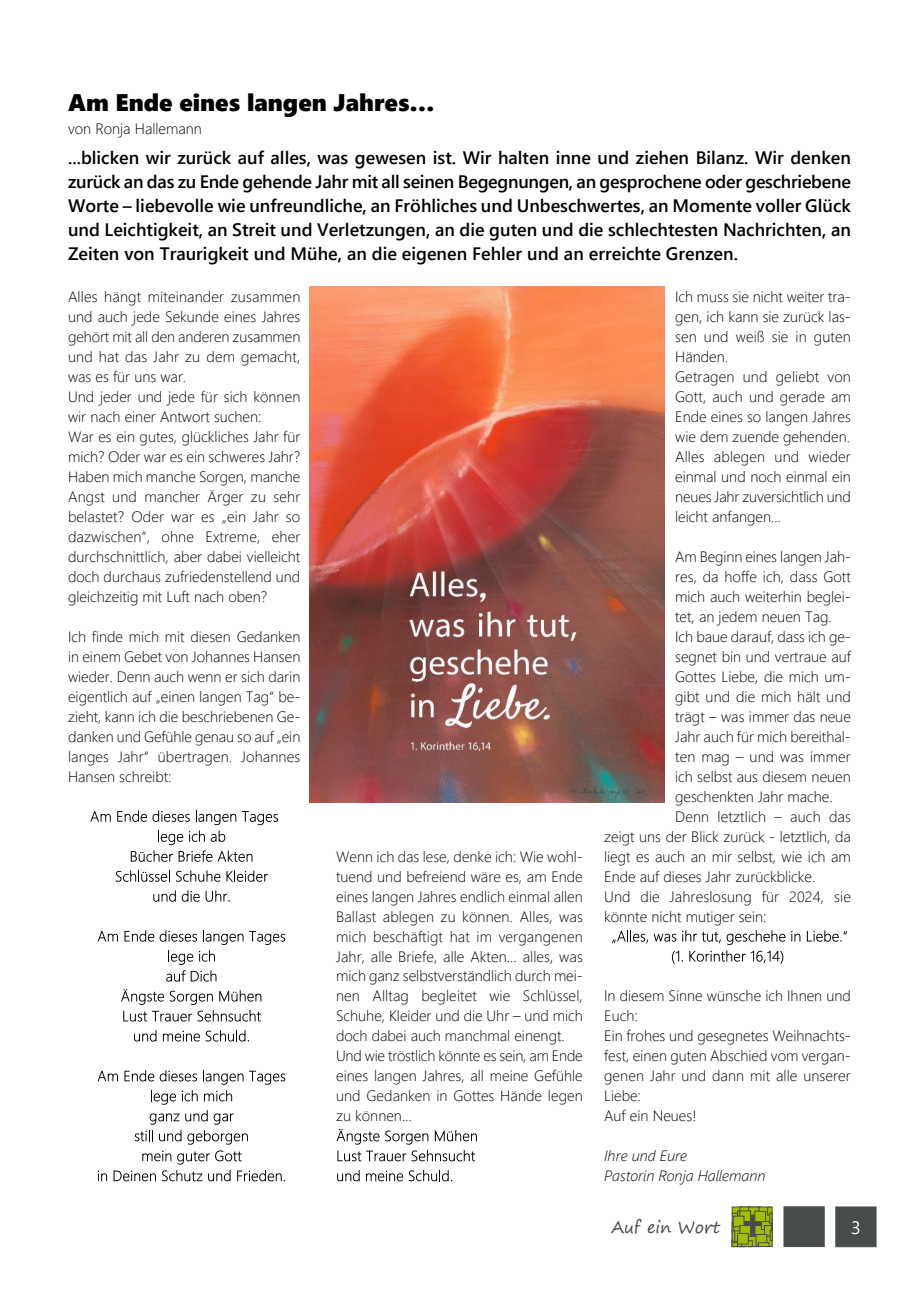
<style>
.page{position:relative;width:919px;height:1289px;background:#fff}
.page>*{position:absolute;margin:0;border:0;box-sizing:border-box;transform-origin:0 0}
.t1{font:24px "Segoe UI Black";color:#000}
.t2{font:600 18px/24px "Segoe UI";color:#000;text-align:justify}
.t3{font:18px "Segoe UI";color:#fff}
.t4{font:16.5px "Segoe Print";color:#494c4d}
.t5{font:300 15px/20px "Segoe UI";color:#000}
.t6{font:italic 300 15px/20px "Segoe UI";color:#000}
</style>
<div class="page">
<div style="left:740px;top:1214px;width:23px;height:22px;background:#494c4d"></div>
<svg style="left:731px;top:1206px;width:11px;height:8px"></svg>
<div style="left:754px;top:1225px;width:12px;height:11px;background:#9fbf00;border:1px solid #494c4d"></div>
<svg style="left:731px;top:1212px;width:6px;height:12px"></svg>
<div style="left:739px;top:1206px;width:12px;height:11px;background:#9fbf00;border:1px solid #494c4d"></div>
<svg style="left:766px;top:1235px;width:6px;height:11px"></svg>
<div style="left:748px;top:1206px;width:11px;height:9px;background:#9fbf00;border:1px solid #494c4d"></div>
<svg style="left:761px;top:1218px;width:11px;height:11px"></svg>
<div style="left:764px;top:1225px;width:8px;height:11px;background:#9fbf00;border:1px solid #494c4d"></div>
<svg style="left:765px;top:1211px;width:4px;height:10px"></svg>
<div style="left:739px;top:1210px;width:12px;height:11px;background:#9fbf00;border:1px solid #494c4d"></div>
<div style="left:754px;top:1210px;width:11px;height:11px;background:#9fbf00;border:1px solid #494c4d"></div>
<svg style="left:758px;top:1206px;width:12px;height:5px"></svg>
<svg style="left:767px;top:1206px;width:5px;height:9px"></svg>
<svg style="left:769px;top:1212px;width:4px;height:28px"></svg>
<div style="left:755px;top:1233px;width:12px;height:12px;background:#9fbf00;border:1px solid #494c4d"></div>
<svg style="left:731px;top:1221px;width:28px;height:26px"></svg>
<div style="left:732px;top:1215px;width:12px;height:11px;background:#9fbf00;border:1px solid #494c4d"></div>
<div style="left:739px;top:1225px;width:12px;height:11px;background:#9fbf00;border:1px solid #494c4d"></div>
<div style="left:737px;top:1232px;width:11px;height:12px;background:#9fbf00;border:1px solid #494c4d"></div>
<svg style="left:757px;top:1242px;width:12px;height:4px"></svg>
<div style="left:783px;top:1206px;width:41px;height:40px;background:#494c4d;border:1px solid #494c4d"></div>
<div style="left:835px;top:1206px;width:41px;height:40px;background:#494c4d;border:1px solid #494c4d"></div>
<svg style="left:90px;top:811px;width:21px;height:10px"></svg>
<svg style="left:117px;top:810px;width:161px;height:51px"></svg>
<svg style="left:116px;top:870px;width:54px;height:11px"></svg>
<svg style="left:176px;top:870px;width:44px;height:11px"></svg>
<svg style="left:226px;top:870px;width:42px;height:11px"></svg>
<svg style="left:153px;top:890px;width:23px;height:11px"></svg>
<svg style="left:182px;top:890px;width:48px;height:11px"></svg>
<svg style="left:97px;top:931px;width:21px;height:10px"></svg>
<svg style="left:124px;top:930px;width:30px;height:11px"></svg>
<svg style="left:249px;top:930px;width:36px;height:15px"></svg>
<svg style="left:160px;top:930px;width:83px;height:34px"></svg>
<svg style="left:166px;top:970px;width:50px;height:11px"></svg>
<svg style="left:121px;top:989px;width:43px;height:15px"></svg>
<svg style="left:170px;top:990px;width:43px;height:14px"></svg>
<svg style="left:219px;top:990px;width:42px;height:11px"></svg>
<svg style="left:123px;top:1010px;width:138px;height:11px"></svg>
<svg style="left:134px;top:1030px;width:22px;height:11px"></svg>
<svg style="left:163px;top:1030px;width:37px;height:11px"></svg>
<svg style="left:206px;top:1030px;width:43px;height:11px"></svg>
<svg style="left:97px;top:1070px;width:21px;height:11px"></svg>
<svg style="left:124px;top:1070px;width:30px;height:11px"></svg>
<svg style="left:160px;top:1070px;width:37px;height:11px"></svg>
<svg style="left:203px;top:1070px;width:40px;height:14px"></svg>
<svg style="left:249px;top:1070px;width:36px;height:14px"></svg>
<svg style="left:151px;top:1090px;width:25px;height:14px"></svg>
<svg style="left:182px;top:1090px;width:16px;height:11px"></svg>
<svg style="left:204px;top:1090px;width:28px;height:11px"></svg>
<svg style="left:135px;top:1110px;width:113px;height:34px"></svg>
<svg style="left:98px;top:1170px;width:9px;height:11px"></svg>
<svg style="left:113px;top:1150px;width:172px;height:31px"></svg>
<svg style="left:336px;top:1129px;width:141px;height:32px"></svg>
<svg style="left:337px;top:1170px;width:22px;height:11px"></svg>
<svg style="left:366px;top:1170px;width:37px;height:11px"></svg>
<svg style="left:409px;top:1170px;width:43px;height:11px"></svg>
<svg style="left:791px;top:931px;width:9px;height:10px"></svg>
<svg style="left:806px;top:930px;width:41px;height:11px"></svg>
<svg style="left:612px;top:930px;width:173px;height:33px"></svg>
<img style="left:309px;top:286px;width:356px;height:516px">
<h1 class="t1" style="left:68px;top:93px;width:368px">Am Ende eines langen Jahres…</h1>
<p class="t5" style="left:68px;top:120px;width:135px">von Ronja Hallemann</p>
<p class="t2" style="left:68px;top:148px;width:784px">...blicken wir zurück auf alles, was gewesen ist. Wir halten inne und ziehen Bilanz. Wir denken zurück an das zu Ende gehende Jahr mit all seinen Begegnungen, an gesprochene oder geschriebene Worte – liebevolle wie unfreundliche, an Fröhliches und Unbeschwertes, an Momente voller Glück und Leichtigkeit, an Streit und Verletzungen, an die guten und die schlechtesten Nachrichten, an Zeiten von Traurigkeit und Mühe, an die eigenen Fehler und an erreichte Grenzen.</p>
<p class="t5" style="left:68px;top:288px;width:234px">Alles hängt miteinander zusammen und auch jede Sekunde eines Jahres gehört mit all den anderen zusammen und hat das Jahr zu dem gemacht, was es für uns war.<br>Und jeder und jede für sich können wir nach einer Antwort suchen:<br>War es ein gutes, glückliches Jahr für mich? Oder war es ein schweres Jahr?<br>Haben mich manche Sorgen, manche Angst und mancher Ärger zu sehr belastet? Oder war es „ein Jahr so dazwischen“, ohne Extreme, eher durchschnittlich, aber dabei vielleicht doch durchaus zufriedenstellend und gleichzeitig mit Luft nach oben?</p>
<p class="t5" style="left:68px;top:628px;width:234px;text-align:justify">Ich finde mich mit diesen Gedanken in einem Gebet von Johannes Hansen wieder. Denn auch wenn er sich darin eigentlich auf „einen langen Tag“ be&shy;zieht, kann ich die beschriebenen Ge&shy;danken und Gefühle genau so auf „ein langes Jahr“ übertragen. Johannes Hansen schreibt:</p>
<p class="t5" style="left:336px;top:847px;width:248px">Wenn ich das lese, denke ich: Wie wohl&shy;tuend und befreiend wäre es, am Ende eines langen Jahres endlich einmal allen Ballast ablegen zu können. Alles, was mich beschäftigt hat im vergangenen Jahr, alle Briefe, alle Akten… alles, was mich ganz selbstverständlich durch mei&shy;nen Alltag begleitet wie Schlüssel, Schuhe, Kleider und die Uhr – und mich doch dabei auch manchmal einengt.<br>Und wie tröstlich könnte es sein, am Ende eines langen Jahres, all meine Gefühle und Gedanken in Gottes Hände legen zu können...</p>
<p class="t5" style="left:675px;top:288px;width:177px">Ich muss sie nicht weiter tra&shy;gen, ich kann sie zurück las&shy;sen und weiß sie in guten<br>Händen.<br>Getragen und geliebt von<br>Gott, auch und gerade am<br>Ende eines so langen Jahres wie dem zuende gehenden.<br>Alles ablegen und wieder einmal und noch einmal ein neues Jahr zuversichtlich und leicht anfangen...</p>
<p class="t5" style="left:675px;top:548px;width:177px">Am Beginn eines langen Jah-</p>
<p class="t5" style="left:675px;top:568px;width:177px">res, da hoffe ich, dass Gott</p>
<p class="t5" style="left:675px;top:588px;width:177px">mich auch weiterhin beglei-</p>
<p class="t5" style="left:675px;top:608px;width:158px">tet, an jedem neuen Tag.</p>
<p class="t5" style="left:675px;top:628px;width:177px">Ich baue darauf, dass ich ge-</p>
<p class="t5" style="left:675px;top:648px;width:177px">segnet bin und vertraue auf</p>
<p class="t5" style="left:675px;top:668px;width:177px">Gottes Liebe, die mich um-</p>
<p class="t5" style="left:675px;top:688px;width:177px">gibt und die mich hält und</p>
<p class="t5" style="left:675px;top:708px;width:177px">trägt – was immer das neue</p>
<p class="t5" style="left:675px;top:728px;width:177px">Jahr auch für mich bereithal-</p>
<p class="t5" style="left:675px;top:748px;width:177px">ten mag – und was immer</p>
<p class="t5" style="left:675px;top:768px;width:177px">ich selbst aus diesem neuen</p>
<p class="t5" style="left:675px;top:787px;width:159px">geschenkten Jahr mache.</p>
<p class="t5" style="left:675px;top:807px;width:177px">Denn letztlich – auch das</p>
<p class="t5" style="left:604px;top:827px;width:248px">zeigt uns der Blick zurück - letztlich, da</p>
<p class="t5" style="left:604px;top:847px;width:248px">liegt es auch an mir selbst, wie ich am</p>
<p class="t5" style="left:604px;top:867px;width:213px">Ende auf dieses Jahr zurückblicke.</p>
<p class="t5" style="left:604px;top:887px;width:248px">Und die Jahreslosung für 2024, sie</p>
<p class="t5" style="left:604px;top:907px;width:164px">könnte nicht mutiger sein:</p>
<p class="t5" style="left:604px;top:987px;width:248px">In diesem Sinne wünsche ich Ihnen und<br>Euch:<br>Ein frohes und gesegnetes Weihnachts&shy;fest, einen guten Abschied vom vergan&shy;genen Jahr und dann mit alle unserer<br>Liebe:<br>Auf ein Neues!</p>
<p class="t6" style="left:604px;top:1147px;width:163px">Ihre und Eure<br>Pastorin Ronja Hallemann</p>
<p class="t4" style="left:611px;top:1219px;width:110px">Auf ein Wort</p>
<p class="t3" style="left:851px;top:1221px;width:11px">3</p>
</div>
